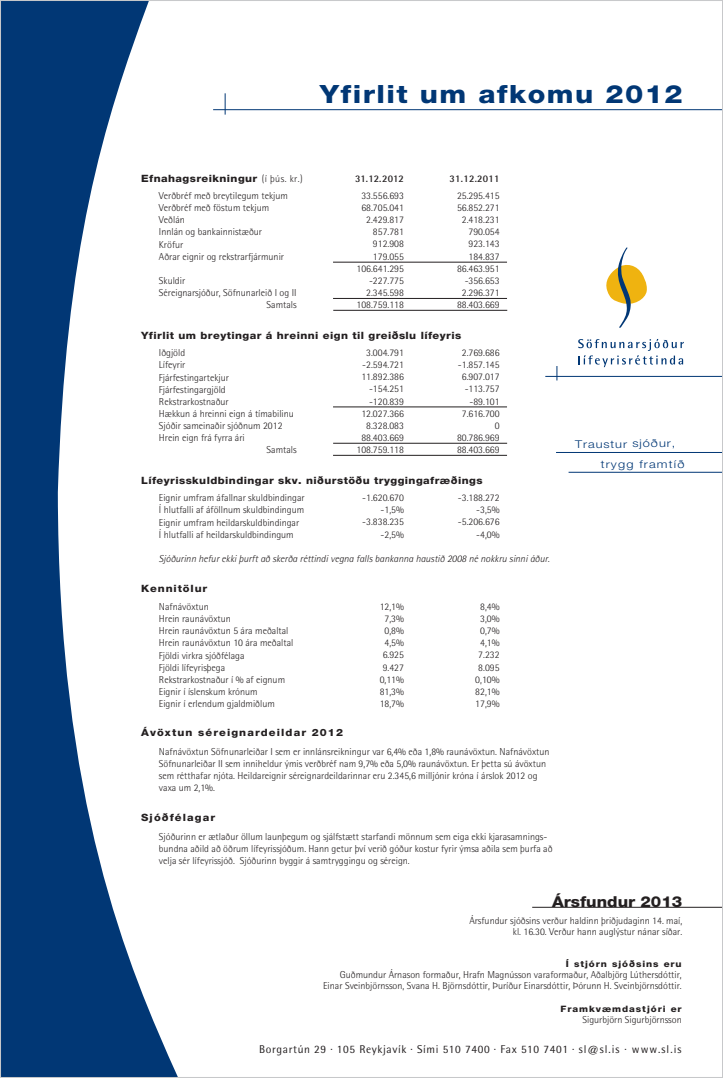
<style>
.page{position:relative;width:723px;height:1078px;background:#fff}
.page>*{position:absolute;margin:0;border:0;box-sizing:border-box;transform-origin:0 0}
.t1{font:800 25.2px "Helvetica Neue";letter-spacing:.05em;color:#013775;scale:1.15 1}
.t2{font:800 15.1px "Helvetica Neue";color:#231f20;scale:1.1 1}
.t3{font:11.3px "Rotis Semi Sans";letter-spacing:.055em;color:#231f20}
.t4{font:300 10.7px "Helvetica Neue";letter-spacing:.09em;color:#013775;scale:1.2 1}
.t5{font:300 10.1px/12.1px "Rotis Semi Sans";color:#231f20;text-align:right}
.t6{font:800 10.1px "Helvetica Neue";letter-spacing:.04em;color:#231f20;scale:1.1 1}
.t7{font:italic 300 10.1px "Rotis Semi Sans";color:#231f20}
.t8{font:800 10.1px "Helvetica Neue";letter-spacing:.1em;color:#231f20;scale:1.1 1}
.t9{font:700 10.1px "Rotis Semi Sans";letter-spacing:.015em;color:#231f20}
.t10{font:800 10.1px "Helvetica Neue";letter-spacing:.08em;color:#231f20;scale:1.1 1}
.t11{font:800 8.8px "Helvetica Neue";letter-spacing:.1em;color:#231f20;scale:1.1 1}
.s1{font-family:"Rotis Semi Sans";font-weight:300}
</style>
<div class="page">
<svg style="left:2px;top:2px;width:175px;height:1073px;fill:#013775"></svg>
<hr style="left:213px;top:109px;width:509px;height:1px;background:#013775">
<svg style="left:225px;top:93px;width:1px;height:22px"></svg>
<svg style="left:556px;top:366px;width:1px;height:14px"></svg>
<hr style="left:545px;top:376px;width:177px;height:1px;background:#013775">
<svg style="left:578px;top:339px;width:106px;height:28px"></svg>
<svg style="left:606px;top:247px;width:41px;height:81px"></svg>
<hr style="left:333px;top:262px;width:174px;height:1px;background:#231f20">
<hr style="left:333px;top:443px;width:174px;height:1px;background:#231f20">
<hr style="left:333px;top:406px;width:174px;height:1px;background:#231f20">
<hr style="left:333px;top:455px;width:174px;height:1px;background:#231f20">
<hr style="left:333px;top:298px;width:174px;height:1px;background:#231f20">
<hr style="left:333px;top:310px;width:174px;height:1px;background:#231f20">
<hr style="left:532px;top:906px;width:190px;height:1px;background:#231f20">
<hr style="left:556px;top:452px;width:166px;height:1px;background:#013775">
<hr style="left:568px;top:472px;width:154px;height:1px;background:#013775">
<h1 class="t1" style="left:320px;top:79px;width:317px">Yfirlit um afkomu 2012</h1>
<p class="t6" style="left:141px;top:172px;width:148px">Efnahagsreikningur <span class="s1">(í flús. kr.)</span></p>
<p class="t5" style="left:159px;top:190px;width:130px;text-align:left">Ver›bréf me› breytilegum tekjum<br>Ver›bréf me› föstum tekjum<br>Ve›lán<br>Innlán og bankainnistæður<br>Kröfur<br>A›rar eignir og rekstrarfjármunir</p>
<p class="t5" style="left:159px;top:274px;width:28px">Skuldir</p>
<p class="t5" style="left:159px;top:286px;width:139px">Séreignarsjóður, Söfnunarleið I og II</p>
<p class="t5" style="left:266px;top:298px;width:32px">Samtals</p>
<p class="t9" style="left:355px;top:172px;width:50px">31.12.2012</p>
<p class="t9" style="left:449px;top:172px;width:51px">31.12.2011</p>
<p class="t5" style="left:356px;top:189px;width:49px">33.556.693<br>68.705.041<br>2.429.817<br>857.781<br>912.908<br>179.055<br>106.641.295 -227.775<br>2.345.598<br>108.759.118</p>
<p class="t5" style="left:457px;top:189px;width:44px">25.295.415<br>56.852.271<br>2.418.231<br>790.054<br>923.143<br>184.837<br>86.463.951 -356.653<br>2.296.371<br>88.403.669</p>
<p class="t6" style="left:141px;top:329px;width:292px">Yfirlit um breytingar á hreinni eign til grei›slu lífeyris</p>
<p class="t5" style="left:159px;top:347px;width:28px">I›gjöld</p>
<p class="t5" style="left:159px;top:359px;width:28px">Lífeyrir</p>
<p class="t5" style="left:159px;top:371px;width:71px">Fjárfestingartekjur</p>
<p class="t5" style="left:159px;top:383px;width:68px">Fjárfestingargjöld</p>
<p class="t5" style="left:159px;top:395px;width:71px">Rekstrarkostna›ur</p>
<p class="t5" style="left:159px;top:407px;width:136px">Hækkun á hreinni eign á tímabilinu</p>
<p class="t5" style="left:159px;top:419px;width:125px">Sjóðir sameinaðir sjóðnum 2012</p>
<p class="t5" style="left:159px;top:431px;width:87px">Hrein eign frá fyrra ári</p>
<p class="t5" style="left:266px;top:443px;width:32px">Samtals</p>
<p class="t5" style="left:356px;top:346px;width:49px">3.004.791 -2.594.721<br>11.892.386 -154.251 -120.839<br>12.027.366<br>8.328.083<br>88.403.669<br>108.759.118</p>
<p class="t5" style="left:457px;top:346px;width:44px">2.769.686 -1.857.145<br>6.907.017 -113.757 -89.101<br>7.616.700<br>0<br>80.786.969<br>88.403.669</p>
<p class="t6" style="left:141px;top:474px;width:312px">Lífeyrisskuldbindingar skv. ni›urstö›u tryggingafræ›ings</p>
<p class="t5" style="left:159px;top:492px;width:147px;text-align:left">Eignir umfram áfallnar skuldbindingar Í hlutfalli af áföllnum skuldbindingum Eignir umfram heildarskuldbindingar<br>Í hlutfalli af heildarskuldbindingum</p>
<p class="t7" style="left:159px;top:552px;width:392px">Sjóðurinn hefur ekki þurft að skerða réttindi vegna falls bankanna haustið 2008 né nokkru sinni áður.</p>
<p class="t5" style="left:159px;top:600px;width:136px;text-align:left">Nafnávöxtun<br>Hrein raunávöxtun<br>Hrein raunávöxtun 5 ára meðaltal<br>Hrein raunávöxtun 10 ára meðaltal<br>Fjöldi virkra sjóðfélaga<br>Fjöldi lífeyrisþega<br>Rekstrarkostnaður í % af eignum<br>Eignir í íslenskum krónum<br>Eignir í erlendum gjaldmiðlum</p>
<p class="t5" style="left:159px;top:745px;width:392px;text-align:left">Nafnávöxtun Söfnunarleiðar I sem er innlánsreikningur var 6,4% eða 1,8% raunávöxtun. Nafnávöxtun Söfnunarleiðar II sem inniheldur ýmis verðbréf nam 9,7% eða 5,0% raunávöxtun. Er þetta sú ávöxtun sem rétthafar njóta. Heildareignir séreignardeildarinnar eru 2.345,6 milljónir króna í árslok 2012 og vaxa um 2,1%.</p>
<p class="t5" style="left:159px;top:830px;width:395px;text-align:left">Sjóðurinn er ætlaður öllum launþegum og sjálfstætt starfandi mönnum sem eiga ekki kjarasamnings&shy;bundna aðild að öðrum lífeyrissjóðum. Hann getur því verið góður kostur fyrir ýmsa aðila sem þurfa að velja sér lífeyrissjóð. Sjóðurinn byggir á samtryggingu og séreign.</p>
<p class="t5" style="left:362px;top:491px;width:43px">-1.620.670 -1,5% -3.838.235 -2,5%</p>
<p class="t5" style="left:458px;top:491px;width:43px">-3.188.272 -3,5% -5.206.676 -4,0%</p>
<p class="t10" style="left:141px;top:582px;width:62px">Kennitölur</p>
<p class="t5" style="left:380px;top:600px;width:26px;text-align:center">12,1%<br>7,3%<br>0,8%<br>4,5%<br>6.925<br>9.427<br>0,11%<br>81,3%<br>18,7%</p>
<p class="t5" style="left:475px;top:600px;width:26px;text-align:center">8,4%<br>3,0%<br>0,7%<br>4,1%<br>7.232<br>8.095<br>0,10%<br>82,1%<br>17,9%</p>
<p class="t8" style="left:141px;top:726px;width:185px">Ávöxtun séreignardeildar 2012</p>
<p class="t8" style="left:141px;top:811px;width:69px">Sjó›félagar</p>
<p class="t4" style="left:575px;top:438px;width:85px;rotate:-1deg">Traustur sjóður,</p>
<p class="t4" style="left:601px;top:457px;width:71px">trygg framtíð</p>
<h2 class="t2" style="left:552px;top:892px;width:120px">Ársfundur 2013</h2>
<p class="t5" style="left:469px;top:914px;width:214px;line-height:11.3px">Ársfundur sjóðsins verður haldinn þriðjudaginn 14. maí, kl. 16.30. Verður hann auglýstur nánar síðar.</p>
<p class="t11" style="left:566px;top:958px;width:107px">Í stjórn sjó›sins eru</p>
<p class="t5" style="left:323px;top:968px;width:360px;line-height:11.3px">Guðmundur Árnason formaður, Hrafn Magnússon varaformaður, Aðalbjörg Lúthersdóttir,<br>Einar Sveinbjörnsson, Svana H. Björnsdóttir, Þuríður Einarsdóttir, Þórunn H. Sveinbjörnsdóttir.</p>
<p class="t11" style="left:560px;top:1003px;width:112px">Framkvæmdastjóri er</p>
<p class="t5" style="left:582px;top:1013px;width:101px">Sigurbjörn Sigurbjörnsson</p>
<p class="t3" style="left:259px;top:1042px;width:424px">Borgartún 29 · 105 Reykjavík · Sími 510 7400 · Fax 510 7401 · sl@sl.is · www.sl.is</p>
</div>
